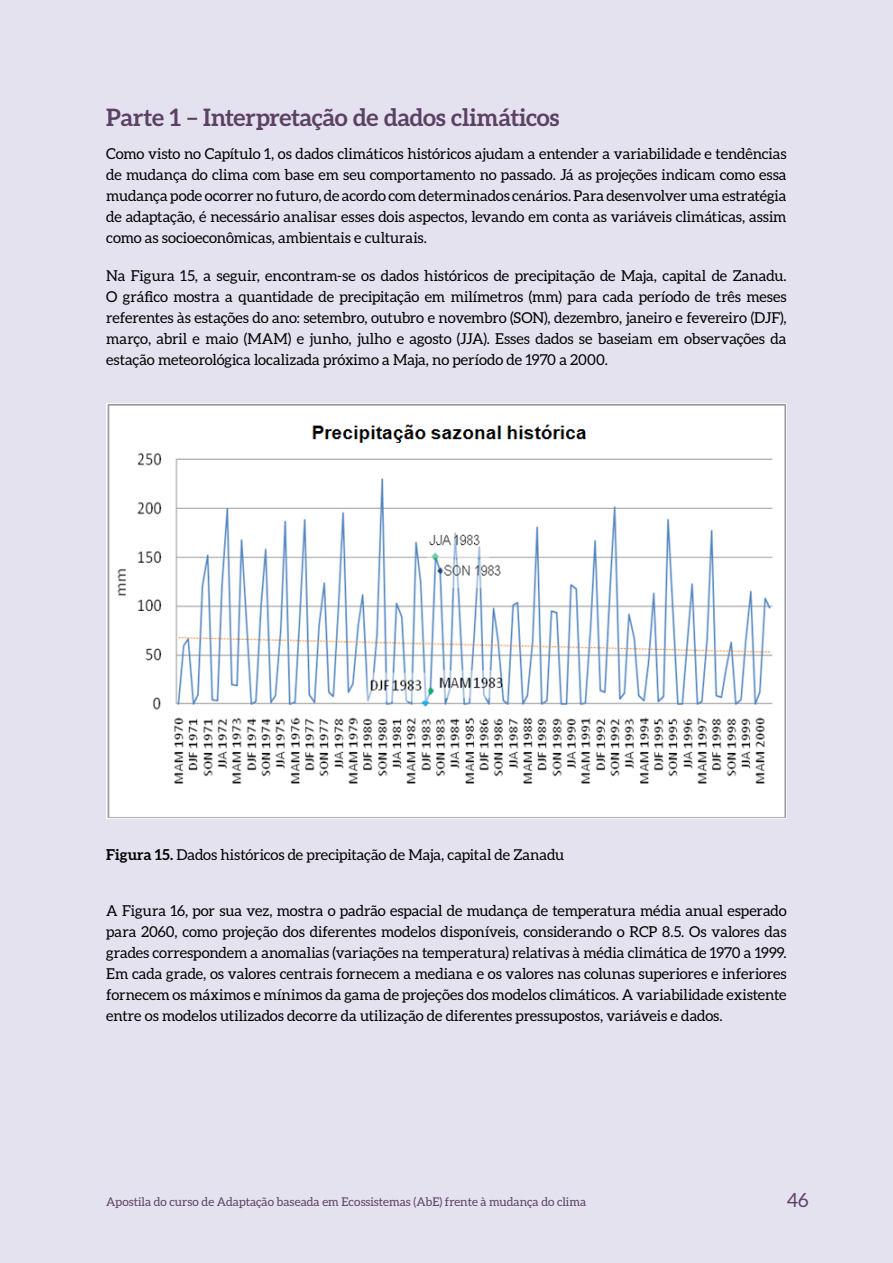
<style>
.page{position:relative;width:893px;height:1263px;background:#e5e2f0}
.page>*{position:absolute;margin:0;border:0;box-sizing:border-box;transform-origin:0 0}
.t1{font:700 24px "Aleo";letter-spacing:-.01em;color:#5c4164}
.t2{font:19.5px "Aleo";color:#5c4164}
.t3{font:15px/21px "Aleo";letter-spacing:-.005em;color:#000;text-align:justify}
.t4{font:12px "Aleo";color:#5c4164}
.s1{font-weight:700}
</style>
<div class="page">
<img style="left:106px;top:404px;width:681px;height:415px">
<h1 class="t1" style="left:106px;top:103px;width:455px">Parte 1 – Interpretação de dados climáticos</h1>
<p class="t3" style="left:106px;top:144px;width:682px">Como visto no Capítulo 1, os dados climáticos históricos ajudam a entender a variabilidade e tendências de mudança do clima com base em seu comportamento no passado. Já as projeções indicam como essa mudança pode ocorrer no futuro, de acordo com determinados cenários. Para desenvolver uma estratégia de adaptação, é necessário analisar esses dois aspectos, levando em conta as variáveis climáticas, assim como as socioeconômicas, ambientais e culturais.</p>
<p class="t3" style="left:106px;top:266px;width:682px">Na Figura 15, a seguir, encontram-se os dados históricos de precipitação de Maja, capital de Zanadu.<br>O gráfico mostra a quantidade de precipitação em milímetros (mm) para cada período de três meses referentes às estações do ano: setembro, outubro e novembro (SON), dezembro, janeiro e fevereiro (DJF), março, abril e maio (MAM) e junho, julho e agosto (JJA). Esses dados se baseiam em observações da estação meteorológica localizada próximo a Maja, no período de 1970 a 2000.</p>
<p class="t3" style="left:106px;top:845px;width:459px"><span class="s1">Figura 15.</span> Dados históricos de precipitação de Maja, capital de Zanadu</p>
<p class="t3" style="left:106px;top:900px;width:682px">A Figura 16, por sua vez, mostra o padrão espacial de mudança de temperatura média anual esperado para 2060, como projeção dos diferentes modelos disponíveis, considerando o RCP 8.5. Os valores das grades correspondem a anomalias (variações na temperatura) relativas à média climática de 1970 a 1999.<br>Em cada grade, os valores centrais fornecem a mediana e os valores nas colunas superiores e inferiores fornecem os máximos e mínimos da gama de projeções dos modelos climáticos. A variabilidade existente entre os modelos utilizados decorre da utilização de diferentes pressupostos, variáveis e dados.</p>
<p class="t4" style="left:106px;top:1194px;width:481px">Apostila do curso de Adaptação baseada em Ecossistemas (AbE) frente à mudança do clima</p>
<h2 class="t2" style="left:787px;top:1189px;width:23px">46</h2>
</div>
